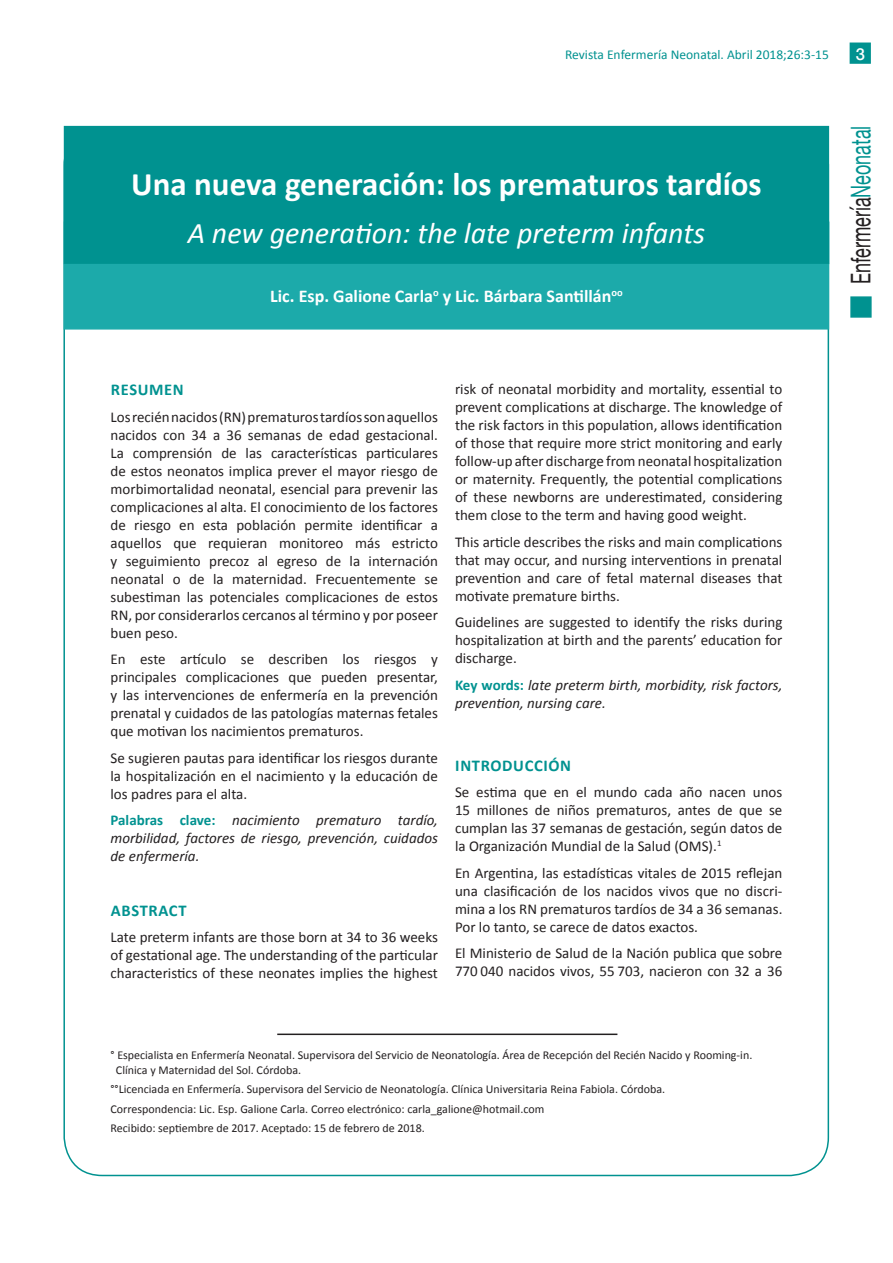
<style>
.page{position:relative;width:893px;height:1263px;background:#fff}
.page>*{position:absolute;margin:0;border:0;box-sizing:border-box;transform-origin:0 0}
._1_Titulo_ppalx22{font:700 33px "Calibri";color:#fff}
._1_Titulo_ppalx22-2{font:italic 30px "Calibri";color:#fff}
.t1{font:27.15px "Helvetica Neue";color:#231f20;scale:.66 1}
._1_Titulo_ppalx22-3{font:700 18px "Calibri";color:#fff}
._4_Subtítulos_x11{font:700 16.5px "Calibri";letter-spacing:.04em;color:#009290}
.t2{font:500 16.5px "Helvetica Neue";color:#fff}
._3_Texto_normalx10{font:15px/18px "Calibri";color:#231f20;text-align:justify}
._3_Texto_normalx10-2{font:italic 15px/18px "Calibri";color:#231f20;text-align:justify}
._7_Cuadros_texto_x10{font:13.5px "Calibri";color:#009290}
._4_Pie_x8{font:12px/15px "Calibri";color:#231f20}
.s1{font-weight:700;font-style:normal;color:#009290}
.s2{color:#009290}
</style>
<div class="page">
<div style="left:850px;top:296px;width:22px;height:22px;background:#009290;border:2px solid #009290"></div>
<div style="left:850px;top:43px;width:21px;height:21px;background:#009290;border:2px solid #009290"></div>
<div style="left:64px;top:126px;width:765px;height:138px;background:#009290"></div>
<div style="left:64px;top:264px;width:765px;height:66px;background:#1caaaa;border:2px solid #1caaaa"></div>
<hr style="left:277px;top:1033px;width:340px;height:2px;background:#231f20">
<p class="_7_Cuadros_texto_x10" style="left:565px;top:46px;width:265px">Revista Enfermería Neonatal. Abril 2018;26:3-15</p>
<p class="t2" style="left:856px;top:41px;width:11px">3</p>
<p class="_1_Titulo_ppalx22" style="left:131px;top:163px;width:632px">Una nueva generación: los prematuros tardíos</p>
<p class="_1_Titulo_ppalx22-2" style="left:188px;top:213px;width:519px">A new generation: the late preterm infants</p>
<p class="_1_Titulo_ppalx22-3" style="left:270px;top:284px;width:354px">Lic. Esp. Galione Carla<sup>o</sup> y Lic. Bárbara Santillán<sup>oo</sup></p>
<p class="_4_Subtítulos_x11" style="left:111px;top:379px;width:74px">RESUMEN</p>
<p class="_3_Texto_normalx10" style="left:111px;top:408px;width:329px">Los recién nacidos (RN) prematuros tardíos son aquellos nacidos con 34 a 36 semanas de edad gestacional.<br>La comprensión de las características particulares de estos neonatos implica prever el mayor riesgo de morbimortalidad neonatal, esencial para prevenir las complicaciones al alta. El conocimiento de los factores de riesgo en esta población permite identificar a aquellos que requieran monitoreo más estricto y seguimiento precoz al egreso de la internación neonatal o de la maternidad. Frecuentemente se subestiman las potenciales complicaciones de estos RN, por considerarlos cercanos al término y por poseer buen peso.</p>
<p class="_3_Texto_normalx10" style="left:111px;top:650px;width:329px">En este artículo se describen los riesgos y principales complicaciones que pueden presentar, y las intervenciones de enfermería en la prevención prenatal y cuidados de las patologías maternas fetales que motivan los nacimientos prematuros.</p>
<p class="_3_Texto_normalx10" style="left:111px;top:749px;width:329px">Se sugieren pautas para identificar los riesgos durante la hospitalización en el nacimiento y la educación de los padres para el alta.</p>
<p class="_3_Texto_normalx10-2" style="left:111px;top:811px;width:329px"><span class="s1">Palabras clave:</span> nacimiento prematuro tardío, morbilidad, factores de riesgo, prevención, cuidados de enfermería.</p>
<p class="_4_Subtítulos_x11" style="left:111px;top:900px;width:77px">ABSTRACT</p>
<p class="_3_Texto_normalx10" style="left:111px;top:928px;width:329px">Late preterm infants are those born at 34 to 36 weeks of gestational age. The understanding of the particular characteristics of these neonates implies the highest</p>
<p class="_3_Texto_normalx10" style="left:455px;top:380px;width:329px">risk of neonatal morbidity and mortality, essential to prevent complications at discharge. The knowledge of the risk factors in this population, allows identification of those that require more strict monitoring and early follow-up after discharge from neonatal hospitalization or maternity. Frequently, the potential complications of these newborns are underestimated, considering them close to the term and having good weight.</p>
<p class="_3_Texto_normalx10" style="left:455px;top:533px;width:329px">This article describes the risks and main complications that may occur, and nursing interventions in prenatal prevention and care of fetal maternal diseases that motivate premature births.</p>
<p class="_3_Texto_normalx10" style="left:455px;top:613px;width:329px">Guidelines are suggested to identify the risks during hospitalization at birth and the parents’ education for discharge.</p>
<p class="_3_Texto_normalx10-2" style="left:455px;top:675px;width:329px"><span class="s1">Key words:</span> late preterm birth, morbidity, risk factors, prevention, nursing care.</p>
<p class="_4_Subtítulos_x11" style="left:455px;top:754px;width:117px">INTRODUCCIÓN</p>
<p class="_3_Texto_normalx10" style="left:455px;top:783px;width:329px">Se estima que en el mundo cada año nacen unos 15 millones de niños prematuros, antes de que se cumplan las 37 semanas de gestación, según datos de la Organización Mundial de la Salud (OMS).<sup>1</sup></p>
<p class="_3_Texto_normalx10" style="left:455px;top:864px;width:329px">En Argentina, las estadísticas vitales de 2015 reflejan una clasificación de los nacidos vivos que no discri&shy;mina a los RN prematuros tardíos de 34 a 36 semanas.<br>Por lo tanto, se carece de datos exactos.</p>
<p class="_3_Texto_normalx10" style="left:455px;top:944px;width:329px">El Ministerio de Salud de la Nación publica que sobre<br>770 040 nacidos vivos, 55 703, nacieron con 32 a 36</p>
<p class="_4_Pie_x8" style="left:116px;top:1048px;width:638px;text-indent:-5px">° Especialista en Enfermería Neonatal. Supervisora del Servicio de Neonatología. Área de Recepción del Recién Nacido y Rooming-in.<br>Clínica y Maternidad del Sol. Córdoba.</p>
<p class="_4_Pie_x8" style="left:111px;top:1082px;width:556px">°°Licenciada en Enfermería. Supervisora del Servicio de Neonatología. Clínica Universitaria Reina Fabiola. Córdoba.</p>
<p class="_4_Pie_x8" style="left:111px;top:1101px;width:435px">Correspondencia: Lic. Esp. Galione Carla. Correo electrónico: carla_galione@hotmail.com</p>
<p class="_4_Pie_x8" style="left:111px;top:1120px;width:316px">Recibido: septiembre de 2017. Aceptado: 15 de febrero de 2018.</p>
<h3 class="t1" style="left:841px;top:284px;width:242px;rotate:-90deg">Enfermería<span class="s2">Neonatal</span></h3>
</div>
